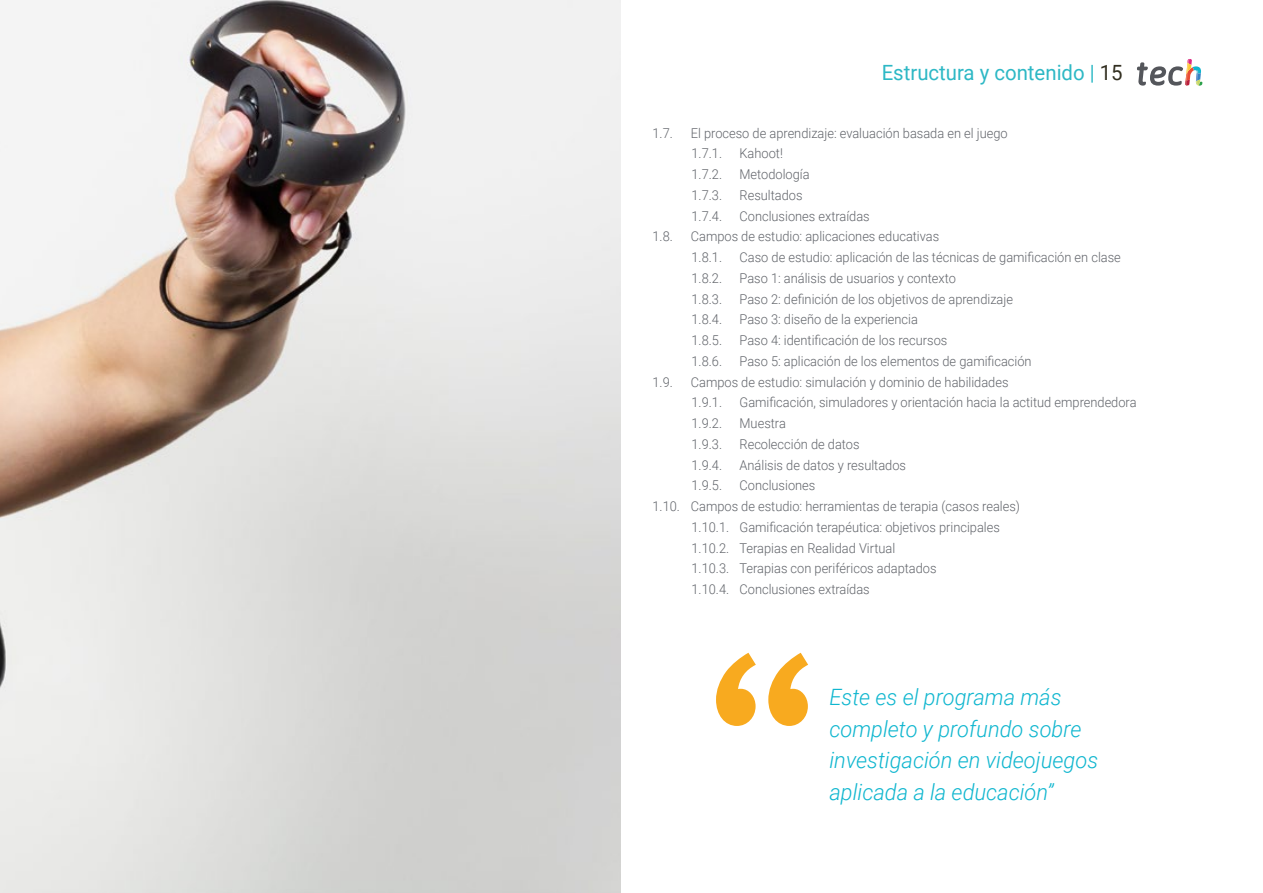
<style>
.page{position:relative;width:1263px;height:893px;background:#fff}
.page>*{position:absolute;margin:0;border:0;box-sizing:border-box;transform-origin:0 0}
.t1{font:italic 300 22.5px/31.5px "Roboto";color:#0fb6cf}
.t2{font:21px "Roboto";color:#2db8c5}
.t3{font:300 13.5px/20.7px "Roboto";color:#61646a;scale:.95 1}
.s1{color:#312e20}
</style>
<div class="page">
<img style="left:0;top:0;width:621px;height:893px">
<svg style="left:716px;top:653px;width:92px;height:73px"></svg>
<svg style="left:1137px;top:59px;width:65px;height:27px"></svg>
<h2 class="t2" style="left:882px;top:57px;width:242px">Estructura y contenido | <span class="s1">15</span></h2>
<p class="t3" style="left:652px;top:122px;width:23px">1.7.</p>
<p class="t3" style="left:691px;top:122px;width:335px">El proceso de aprendizaje: evaluación basada en el juego<br>1.7.1.</p>
<p class="t3" style="left:739px;top:143px;width:47px">Kahoot!</p>
<p class="t3" style="left:691px;top:164px;width:34px">1.7.2.</p>
<p class="t3" style="left:739px;top:164px;width:75px">Metodología</p>
<p class="t3" style="left:691px;top:184px;width:34px">1.7.3.</p>
<p class="t3" style="left:739px;top:184px;width:68px">Resultados</p>
<p class="t3" style="left:691px;top:205px;width:34px">1.7.4.</p>
<p class="t3" style="left:739px;top:205px;width:139px">Conclusiones extraídas</p>
<p class="t3" style="left:652px;top:226px;width:23px">1.8.</p>
<p class="t3" style="left:691px;top:226px;width:263px">Campos de estudio: aplicaciones educativas<br>1.8.1.</p>
<p class="t3" style="left:739px;top:247px;width:403px">Caso de estudio: aplicación de las técnicas de gamificación en clase</p>
<p class="t3" style="left:691px;top:267px;width:34px">1.8.2.</p>
<p class="t3" style="left:739px;top:267px;width:229px">Paso 1: análisis de usuarios y contexto</p>
<p class="t3" style="left:691px;top:288px;width:34px">1.8.3.</p>
<p class="t3" style="left:739px;top:288px;width:289px">Paso 2: definición de los objetivos de aprendizaje</p>
<p class="t3" style="left:691px;top:309px;width:34px">1.8.4.</p>
<p class="t3" style="left:739px;top:309px;width:189px">Paso 3: diseño de la experiencia</p>
<p class="t3" style="left:691px;top:330px;width:34px">1.8.5.</p>
<p class="t3" style="left:739px;top:330px;width:220px">Paso 4: identificación de los recursos</p>
<p class="t3" style="left:691px;top:350px;width:34px">1.8.6.</p>
<p class="t3" style="left:739px;top:350px;width:309px">Paso 5: aplicación de los elementos de gamificación</p>
<p class="t3" style="left:652px;top:371px;width:23px">1.9.</p>
<p class="t3" style="left:691px;top:371px;width:336px">Campos de estudio: simulación y dominio de habilidades<br>1.9.1.</p>
<p class="t3" style="left:739px;top:392px;width:419px">Gamificación, simuladores y orientación hacia la actitud emprendedora</p>
<p class="t3" style="left:691px;top:413px;width:34px">1.9.2.</p>
<p class="t3" style="left:739px;top:413px;width:50px">Muestra</p>
<p class="t3" style="left:691px;top:433px;width:34px">1.9.3.</p>
<p class="t3" style="left:739px;top:433px;width:128px">Recolección de datos</p>
<p class="t3" style="left:691px;top:454px;width:34px">1.9.4.</p>
<p class="t3" style="left:739px;top:454px;width:177px">Análisis de datos y resultados</p>
<p class="t3" style="left:691px;top:475px;width:34px">1.9.5.</p>
<p class="t3" style="left:739px;top:475px;width:81px">Conclusiones</p>
<p class="t3" style="left:652px;top:496px;width:388px">1.10. Campos de estudio: herramientas de terapia (casos reales)</p>
<p class="t3" style="left:691px;top:516px;width:326px">1.10.1. Gamificación terapéutica: objetivos principales</p>
<p class="t3" style="left:691px;top:537px;width:216px">1.10.2. Terapias en Realidad Virtual</p>
<p class="t3" style="left:691px;top:558px;width:259px">1.10.3. Terapias con periféricos adaptados</p>
<p class="t3" style="left:691px;top:579px;width:189px">1.10.4. Conclusiones extraídas</p>
<h1 class="t1" style="left:829px;top:681px;width:270px">Este es el programa más completo y profundo sobre investigación en videojuegos aplicada a la educación”</h1>
</div>
